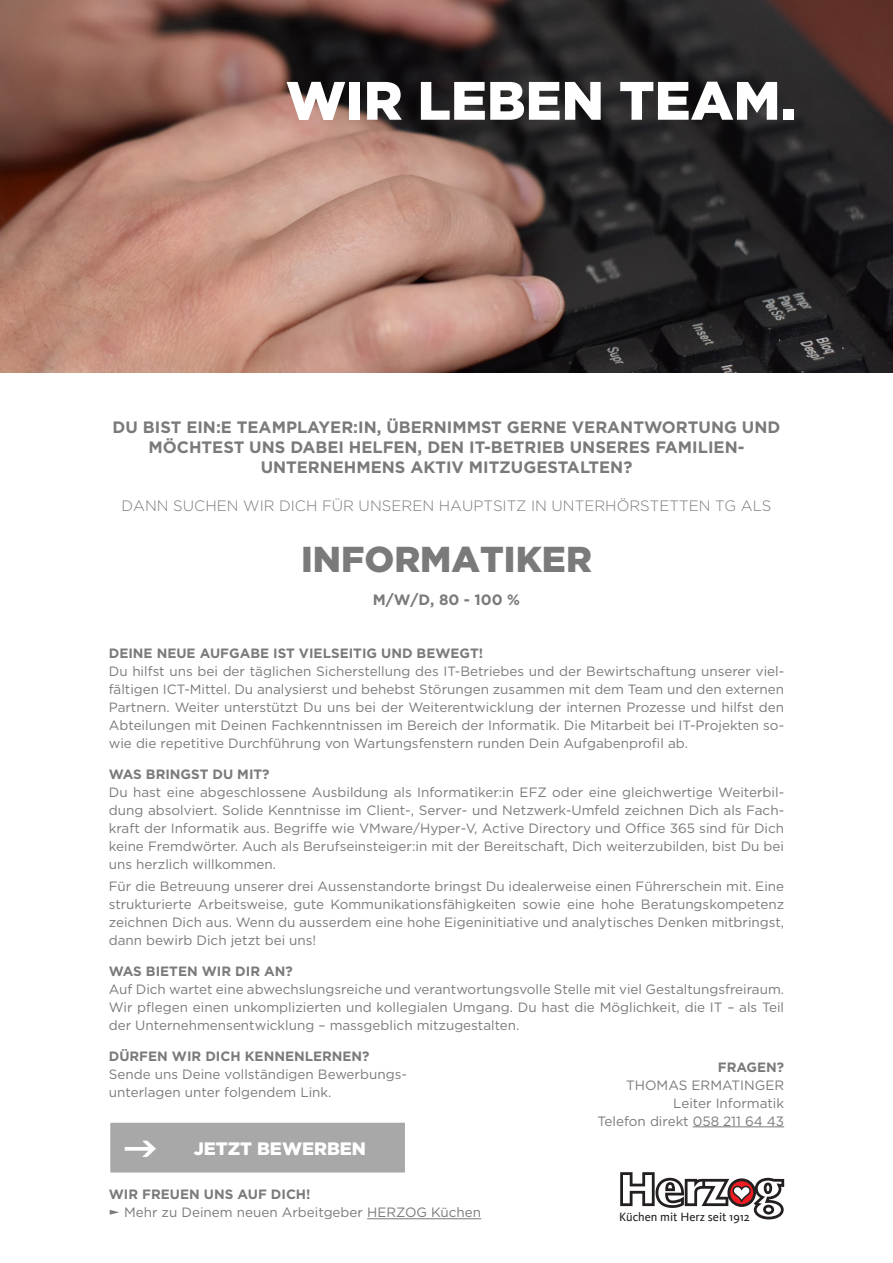
<style>
.page{position:relative;width:893px;height:1263px;background:#fff}
.page>*{position:absolute;margin:0;border:0;box-sizing:border-box;transform-origin:0 0}
.t1{font:900 54px "Gotham";color:#fff}
.t2{font:900 36px "Gotham";color:#7a7a7a}
.t3{font:900 18px "Gotham";color:#fff}
.t4{font:700 16.5px/19.8px "Gotham";color:#7a7a7a;text-align:center}
.t5{font:300 15px "Gotham";color:#7a7a7a}
.t6{font:700 15px "Gotham";color:#7a7a7a}
.t7{font:13.5px/18px "Gotham";color:#7a7a7a;text-align:justify}
.t8{font:700 13.5px "Gotham";color:#7a7a7a}
.t9{font:12.3px "Kievit";color:#231f20}
</style>
<div class="page">
<img style="left:0;top:0;width:893px;height:372px">
<hr style="left:367px;top:1218px;width:114px;height:1px;background:#7a7a7a">
<svg style="left:620px;top:1172px;width:164px;height:47px"></svg>
<hr style="left:693px;top:1126px;width:91px;height:1px;background:#7a7a7a">
<div style="left:109px;top:1121px;width:297px;height:53px;background:#a8a8a8;border:2px solid #fff"></div>
<p class="t1" style="left:286px;top:63px;width:511px">WIR LEBEN TEAM.</p>
<p class="t4" style="left:113px;top:418px;width:669px">DU BIST EIN:E TEAMPLAYER:IN, ÜBERNIMMST GERNE VERANTWORTUNG UND<br>MÖCHTEST UNS DABEI HELFEN, DEN IT-BETRIEB UNSERES FAMILIEN-<br>UNTERNEHMENS AKTIV MITZUGESTALTEN?</p>
<p class="t5" style="left:121px;top:496px;width:652px">DANN SUCHEN WIR DICH FÜR UNSEREN HAUPTSITZ IN UNTERHÖRSTETTEN TG ALS</p>
<p class="t2" style="left:301px;top:534px;width:292px">INFORMATIKER</p>
<p class="t6" style="left:373px;top:590px;width:149px">M/W/D, 80 - 100 %</p>
<p class="t8" style="left:109px;top:644px;width:376px">DEINE NEUE AUFGABE IST VIELSEITIG UND BEWEGT!</p>
<p class="t7" style="left:109px;top:662px;width:677px">Du hilfst uns bei der täglichen Sicherstellung des IT-Betriebes und der Bewirtschaftung unserer viel&shy;fältigen ICT-Mittel. Du analysierst und behebst Störungen zusammen mit dem Team und den externen Partnern. Weiter unterstützt Du uns bei der Weiterentwicklung der internen Prozesse und hilfst den Abteilungen mit Deinen Fachkenntnissen im Bereich der Informatik. Die Mitarbeit bei IT-Projekten so&shy;wie die repetitive Durchführung von Wartungsfenstern runden Dein Aufgabenprofil ab.</p>
<p class="t8" style="left:109px;top:765px;width:162px">WAS BRINGST DU MIT?</p>
<p class="t7" style="left:109px;top:783px;width:677px">Du hast eine abgeschlossene Ausbildung als Informatiker:in EFZ oder eine gleichwertige Weiterbil&shy;dung absolviert. Solide Kenntnisse im Client-, Server- und Netzwerk-Umfeld zeichnen Dich als Fach&shy;kraft der Informatik aus. Begriffe wie VMware/Hyper-V, Active Directory und Office 365 sind für Dich keine Fremdwörter. Auch als Berufseinsteiger:in mit der Bereitschaft, Dich weiterzubilden, bist Du bei uns herzlich willkommen.</p>
<p class="t7" style="left:109px;top:877px;width:677px">Für die Betreuung unserer drei Aussenstandorte bringst Du idealerweise einen Führerschein mit. Eine strukturierte Arbeitsweise, gute Kommunikationsfähigkeiten sowie eine hohe Beratungskompetenz zeichnen Dich aus. Wenn du ausserdem eine hohe Eigeninitiative und analytisches Denken mitbringst, dann bewirb Dich jetzt bei uns!</p>
<p class="t8" style="left:109px;top:962px;width:186px">WAS BIETEN WIR DIR AN?</p>
<p class="t7" style="left:109px;top:980px;width:677px">Auf Dich wartet eine abwechslungsreiche und verantwortungsvolle Stelle mit viel Gestaltungsfreiraum.<br>Wir pflegen einen unkomplizierten und kollegialen Umgang. Du hast die Möglichkeit, die IT – als Teil der Unternehmensentwicklung – massgeblich mitzugestalten.</p>
<p class="t8" style="left:109px;top:1047px;width:262px">DÜRFEN WIR DICH KENNENLERNEN?</p>
<p class="t7" style="left:109px;top:1064px;width:300px">Sende uns Deine vollständigen Bewerbungs-</p>
<p class="t7" style="left:109px;top:1082px;width:224px">unterlagen unter folgendem Link.</p>
<p class="t8" style="left:718px;top:1058px;width:68px">FRAGEN?</p>
<p class="t7" style="left:626px;top:1075px;width:159px">THOMAS ERMATINGER</p>
<p class="t7" style="left:673px;top:1093px;width:113px">Leiter Informatik</p>
<p class="t7" style="left:598px;top:1111px;width:188px">Telefon direkt 058 211 64 43</p>
<p class="t3" style="left:120px;top:1136px;width:247px">→ JETZT BEWERBEN</p>
<p class="t8" style="left:109px;top:1186px;width:203px">WIR FREUEN UNS AUF DICH!</p>
<p class="t7" style="left:109px;top:1203px;width:374px">► Mehr zu Deinem neuen Arbeitgeber HERZOG Küchen</p>
<p class="t9" style="left:619px;top:1210px;width:132px">Küchen mit Herz seit 1912</p>
</div>
